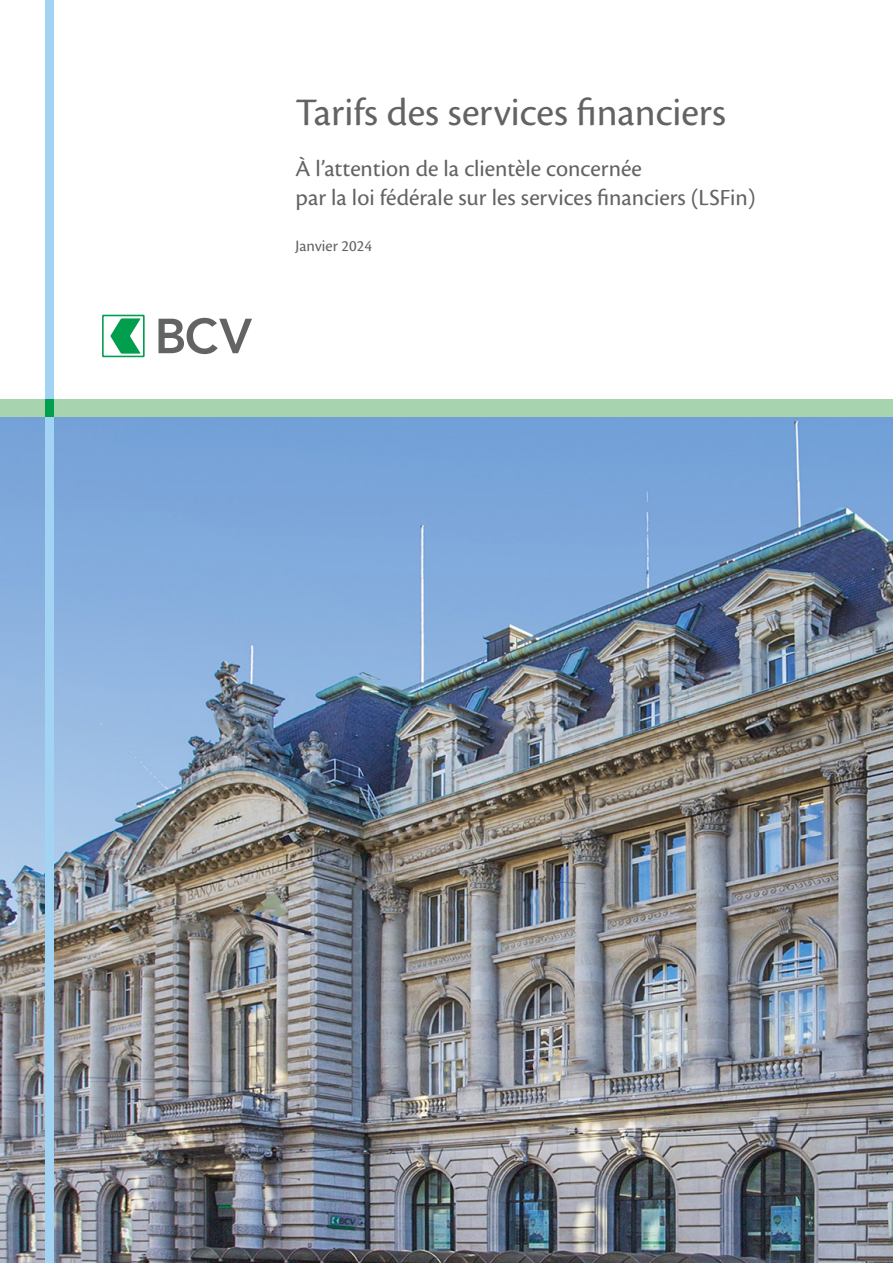
<style>
.page{position:relative;width:893px;height:1263px;background:#fff}
.page>*{position:absolute;margin:0;border:0;box-sizing:border-box;transform-origin:0 0}
.t1{font:40.5px "Cronos Pro";color:#646363}
.t2{font:24px/28.5px "Cronos Pro";color:#646363}
.t3{font:16.5px "Cronos Pro";color:#646363}
</style>
<div class="page">
<img style="left:0;top:417px;width:893px;height:846px">
<div style="left:45px;top:0;width:8px;height:1263px;background:#a2d3f3"></div>
<div style="left:0;top:400px;width:893px;height:17px;background:#a8d3af"></div>
<svg style="left:159px;top:318px;width:93px;height:36px"></svg>
<svg style="left:102px;top:315px;width:43px;height:42px"></svg>
<div style="left:104px;top:316px;width:39px;height:40px;background:#fff"></div>
<svg style="left:110px;top:318px;width:31px;height:36px"></svg>
<div style="left:45px;top:400px;width:8px;height:17px;background:#009e4d"></div>
<h1 class="t1" style="left:296px;top:89px;width:432px">Tarifs des services financiers</h1>
<p class="t2" style="left:296px;top:154px;width:461px">À l’attention de la clientèle concernée<br>par la loi fédérale sur les services financiers (LSFin)</p>
<p class="t3" style="left:296px;top:237px;width:78px">Janvier 2024</p>
</div>
